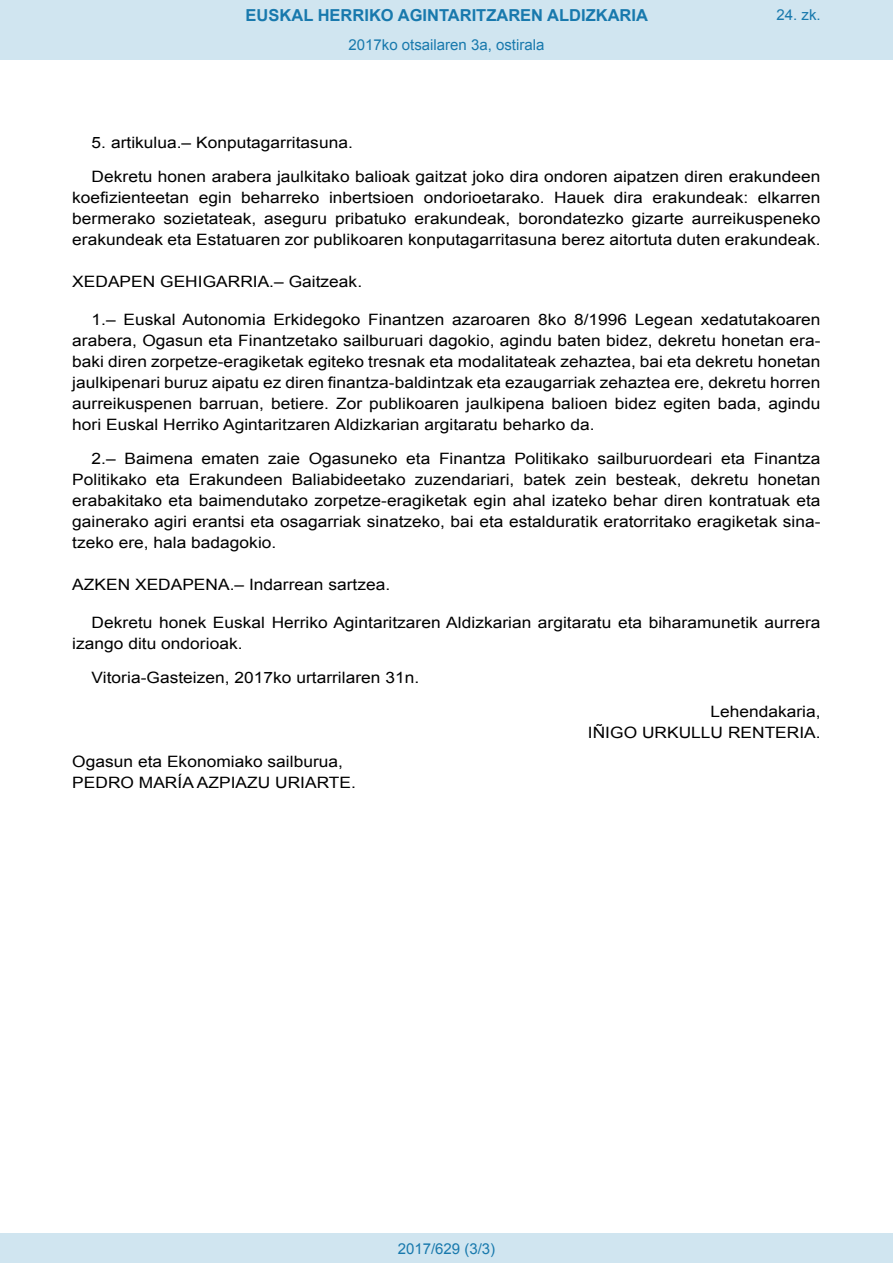
<style>
.page{position:relative;width:893px;height:1263px;background:#fff}
.page>*{position:absolute;margin:0;border:0;box-sizing:border-box;transform-origin:0 0}
.t1{font:700 16.5px "Arial";color:#1879ad}
.BOPVDetalle{font:15.6px/21px "Arial";color:#000;text-align:justify;scale:1.11 1}
.BOPVDisposicionTitul{font:15.6px "Arial";color:#000;scale:1.11 1}
.BOPVFirmaLugFec{font:15.6px "Arial";color:#000;scale:1.11 1}
.BOPVFirmaPuesto{font:15.6px "Arial";color:#000;scale:1.11 1}
.BOPVFirmaNombre{font:15.6px "Arial";color:#000;scale:1.11 1}
.BOPVNombreLehen2{font:15.6px "Arial";color:#000;scale:1.11 1}
.BOPVPuestoLehen2{font:15.6px "Arial";color:#000;scale:1.11 1}
.Paginacion_Centro{font:15px "Arial";color:#1879ad}
</style>
<div class="page">
<div style="left:0;top:0;width:893px;height:60px;background:#d0e5f0"></div>
<div style="left:0;top:1233px;width:893px;height:30px;background:#d0e5f0"></div>
<p class="t1" style="left:246px;top:4px;width:404px">EUSKAL HERRIKO AGINTARITZAREN ALDIZKARIA</p>
<p class="Paginacion_Centro" style="left:348px;top:35px;width:197px">2017ko otsailaren 3a, ostirala</p>
<p class="Paginacion_Centro" style="left:776px;top:5px;width:46px">24. zk.</p>
<p class="BOPVDetalle" style="left:92px;top:132px;width:237px">5. artikulua.– Konputagarritasuna.</p>
<p class="BOPVDetalle" style="left:72px;top:166px;width:676px;text-indent:19px">Dekretu honen arabera jaulkitako balioak gaitzat joko dira ondoren aipatzen diren erakundeen koefizienteetan egin beharreko inbertsioen ondorioetarako. Hauek dira erakundeak: elkarren bermerako sozietateak, aseguru pribatuko erakundeak, borondatezko gizarte aurreikuspeneko erakundeak eta Estatuaren zor publikoaren konputagarritasuna berez aitortuta duten erakundeak.</p>
<p class="BOPVDisposicionTitul" style="left:72px;top:271px;width:263px">XEDAPEN GEHIGARRIA.– Gaitzeak.</p>
<p class="BOPVDetalle" style="left:72px;top:309px;width:676px;text-indent:19px">1.– Euskal Autonomia Erkidegoko Finantzen azaroaren 8ko 8/1996 Legean xedatutakoaren arabera, Ogasun eta Finantzetako sailburuari dagokio, agindu baten bidez, dekretu honetan era&shy;baki diren zorpetze-eragiketak egiteko tresnak eta modalitateak zehaztea, bai eta dekretu honetan jaulkipenari buruz aipatu ez diren finantza-baldintzak eta ezaugarriak zehaztea ere, dekretu horren aurreikuspenen barruan, betiere. Zor publikoaren jaulkipena balioen bidez egiten bada, agindu hori Euskal Herriko Agintaritzaren Aldizkarian argitaratu beharko da.</p>
<p class="BOPVDetalle" style="left:72px;top:448px;width:676px;text-indent:19px">2.– Baimena ematen zaie Ogasuneko eta Finantza Politikako sailburuordeari eta Finantza Politikako eta Erakundeen Baliabideetako zuzendariari, batek zein besteak, dekretu honetan erabakitako eta baimendutako zorpetze-eragiketak egin ahal izateko behar diren kontratuak eta gainerako agiri erantsi eta osagarriak sinatzeko, bai eta estalduratik eratorritako eragiketak sina&shy;tzeko ere, hala badagokio.</p>
<p class="BOPVDisposicionTitul" style="left:72px;top:574px;width:288px">AZKEN XEDAPENA.– Indarrean sartzea.</p>
<p class="BOPVDetalle" style="left:72px;top:612px;width:676px;text-indent:19px">Dekretu honek Euskal Herriko Agintaritzaren Aldizkarian argitaratu eta biharamunetik aurrera izango ditu ondorioak.</p>
<p class="BOPVFirmaLugFec" style="left:92px;top:667px;width:297px">Vitoria-Gasteizen, 2017ko urtarrilaren 31n.</p>
<p class="BOPVPuestoLehen2" style="left:710px;top:701px;width:101px">Lehendakaria,</p>
<p class="BOPVNombreLehen2" style="left:588px;top:722px;width:211px">IÑIGO URKULLU RENTERIA.</p>
<p class="BOPVFirmaPuesto" style="left:72px;top:751px;width:245px">Ogasun eta Ekonomiako sailburua,</p>
<p class="BOPVFirmaNombre" style="left:72px;top:772px;width:257px">PEDRO MARÍA AZPIAZU URIARTE.</p>
<p class="Paginacion_Centro" style="left:398px;top:1238px;width:99px">2017/629 (3/3)</p>
</div>
